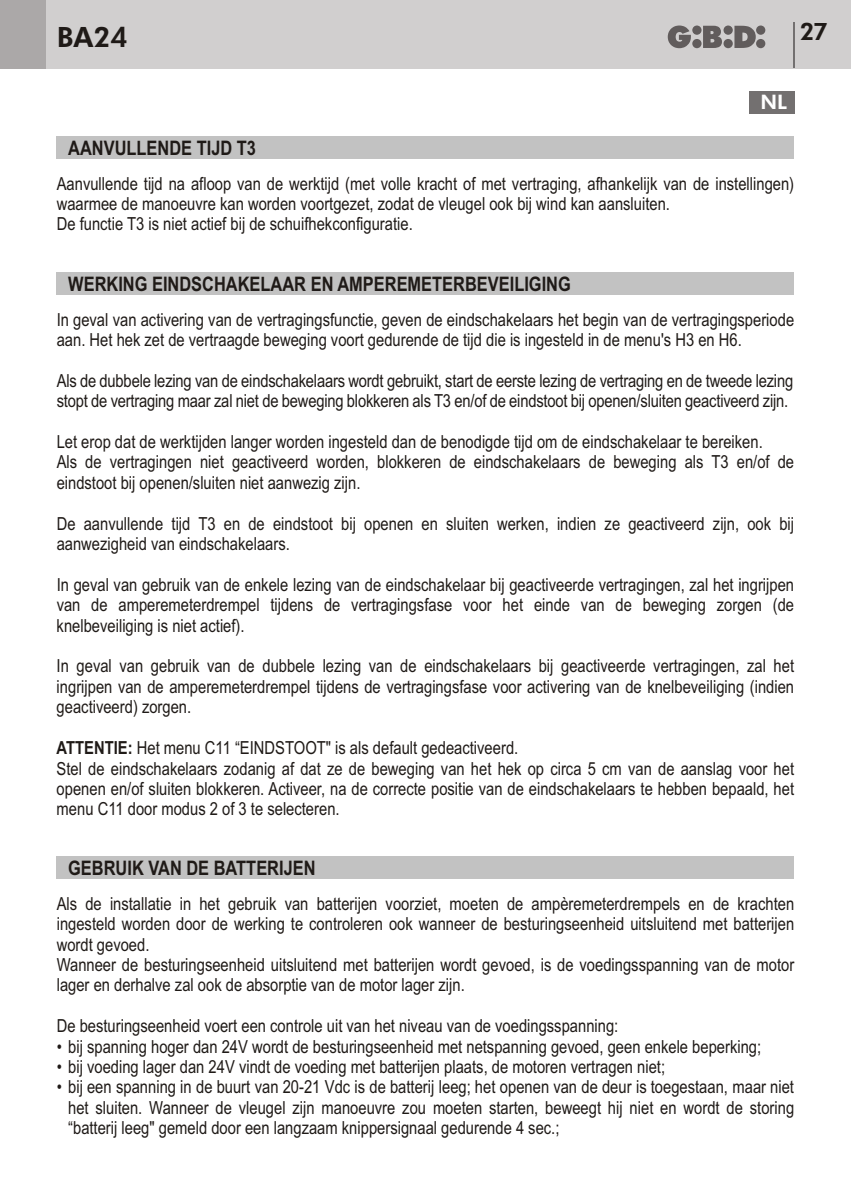
<style>
.page{position:relative;width:851px;height:1191px;background:#fff}
.page>*{position:absolute;margin:0;border:0;box-sizing:border-box;transform-origin:0 0}
.t1{font:800 28px "Futura BT";color:#1f1a17}
.t2{font:800 24px "Futura BT";color:#1f1a17}
.t3{font:700 20px "Arial Narrow";color:#1f1a17}
.t4{font:800 20px "Futura BT";color:#fff}
.t5{font:18px/20.4px "Arial Narrow";color:#1f1a17}
.s1{font-weight:700}
</style>
<div class="page">
<div style="left:0;top:0;width:850px;height:68px;background:#d1cfcf"></div>
<div style="left:0;top:0;width:45px;height:68px;background:#aba8a8"></div>
<svg style="left:667px;top:26px;width:98px;height:22px"></svg>
<hr style="left:793px;top:23px;width:2px;height:45px;background:#737070">
<div style="left:748px;top:91px;width:46px;height:22px;background:#737070"></div>
<div style="left:57px;top:136px;width:737px;height:23px;background:#c2c2c2"></div>
<div style="left:57px;top:272px;width:737px;height:23px;background:#c2c2c2"></div>
<div style="left:57px;top:856px;width:737px;height:23px;background:#c2c2c2"></div>
<h1 class="t1" style="left:57px;top:26px;width:73px">BA24</h1>
<h2 class="t2" style="left:799px;top:22px;width:29px">27</h2>
<p class="t3" style="left:68px;top:140px;width:189px">AANVULLENDE TIJD T3</p>
<p class="t4" style="left:760px;top:94px;width:28px">NL</p>
<p class="t5" style="left:57px;top:175px;width:738px">Aanvullende tijd na afloop van de werktijd (met volle kracht of met vertraging, afhankelijk van de instellingen) waarmee de manoeuvre kan worden voortgezet, zodat de vleugel ook bij wind kan aansluiten.<br>De functie T3 is niet actief bij de schuifhekconfiguratie.</p>
<p class="t3" style="left:68px;top:276px;width:504px">WERKING EINDSCHAKELAAR EN AMPEREMETERBEVEILIGING</p>
<p class="t5" style="left:57px;top:311px;width:738px">In geval van activering van de vertragingsfunctie, geven de eindschakelaars het begin van de vertragingsperiode aan. Het hek zet de vertraagde beweging voort gedurende de tijd die is ingesteld in de menu's H3 en H6.</p>
<p class="t5" style="left:57px;top:372px;width:738px">Als de dubbele lezing van de eindschakelaars wordt gebruikt, start de eerste lezing de vertraging en de tweede lezing stopt de vertraging maar zal niet de beweging blokkeren als T3 en/of de eindstoot bij openen/sluiten geactiveerd zijn.</p>
<p class="t5" style="left:57px;top:433px;width:739px">Let erop dat de werktijden langer worden ingesteld dan de benodigde tijd om de eindschakelaar te bereiken.<br>Als de vertragingen niet geactiveerd worden, blokkeren de eindschakelaars de beweging als T3 en/of de eindstoot bij openen/sluiten niet aanwezig zijn.</p>
<p class="t5" style="left:57px;top:515px;width:738px">De aanvullende tijd T3 en de eindstoot bij openen en sluiten werken, indien ze geactiveerd zijn, ook bij aanwezigheid van eindschakelaars.</p>
<p class="t5" style="left:57px;top:576px;width:739px;text-align:justify">In geval van gebruik van de enkele lezing van de eindschakelaar bij geactiveerde vertragingen, zal het ingrijpen van de amperemeterdrempel tijdens de vertragingsfase voor het einde van de beweging zorgen (de knelbeveiliging is niet actief).</p>
<p class="t5" style="left:57px;top:657px;width:739px;text-align:justify">In geval van gebruik van de dubbele lezing van de eindschakelaars bij geactiveerde vertragingen, zal het ingrijpen van de amperemeterdrempel tijdens de vertragingsfase voor activering van de knelbeveiliging (indien geactiveerd) zorgen.</p>
<p class="t5" style="left:57px;top:739px;width:739px"><span class="s1">ATTENTIE:</span> Het menu C11 “EINDSTOOT" is als default gedeactiveerd.<br>Stel de eindschakelaars zodanig af dat ze de beweging van het hek op circa 5 cm van de aanslag voor het openen en/of sluiten blokkeren. Activeer, na de correcte positie van de eindschakelaars te hebben bepaald, het menu C11 door modus 2 of 3 te selecteren.</p>
<p class="t3" style="left:68px;top:860px;width:249px">GEBRUIK VAN DE BATTERIJEN</p>
<p class="t5" style="left:57px;top:895px;width:739px">Als de installatie in het gebruik van batterijen voorziet, moeten de ampèremeterdrempels en de krachten ingesteld worden door de werking te controleren ook wanneer de besturingseenheid uitsluitend met batterijen wordt gevoed.<br>Wanneer de besturingseenheid uitsluitend met batterijen wordt gevoed, is de voedingsspanning van de motor lager en derhalve zal ook de absorptie van de motor lager zijn.</p>
<p class="t5" style="left:57px;top:1017px;width:563px">De besturingseenheid voert een controle uit van het niveau van de voedingsspanning:</p>
<p class="t5" style="left:57px;top:1037px;width:706px">• bij spanning hoger dan 24V wordt de besturingseenheid met netspanning gevoed, geen enkele beperking;</p>
<p class="t5" style="left:57px;top:1058px;width:610px">• bij voeding lager dan 24V vindt de voeding met batterijen plaats, de motoren vertragen niet;</p>
<p class="t5" style="left:68px;top:1078px;width:727px;text-align:justify;text-indent:-11px">• bij een spanning in de buurt van 20-21 Vdc is de batterij leeg; het openen van de deur is toegestaan, maar niet het sluiten. Wanneer de vleugel zijn manoeuvre zou moeten starten, beweegt hij niet en wordt de storing “batterij leeg" gemeld door een langzaam knippersignaal gedurende 4 sec.;</p>
</div>
